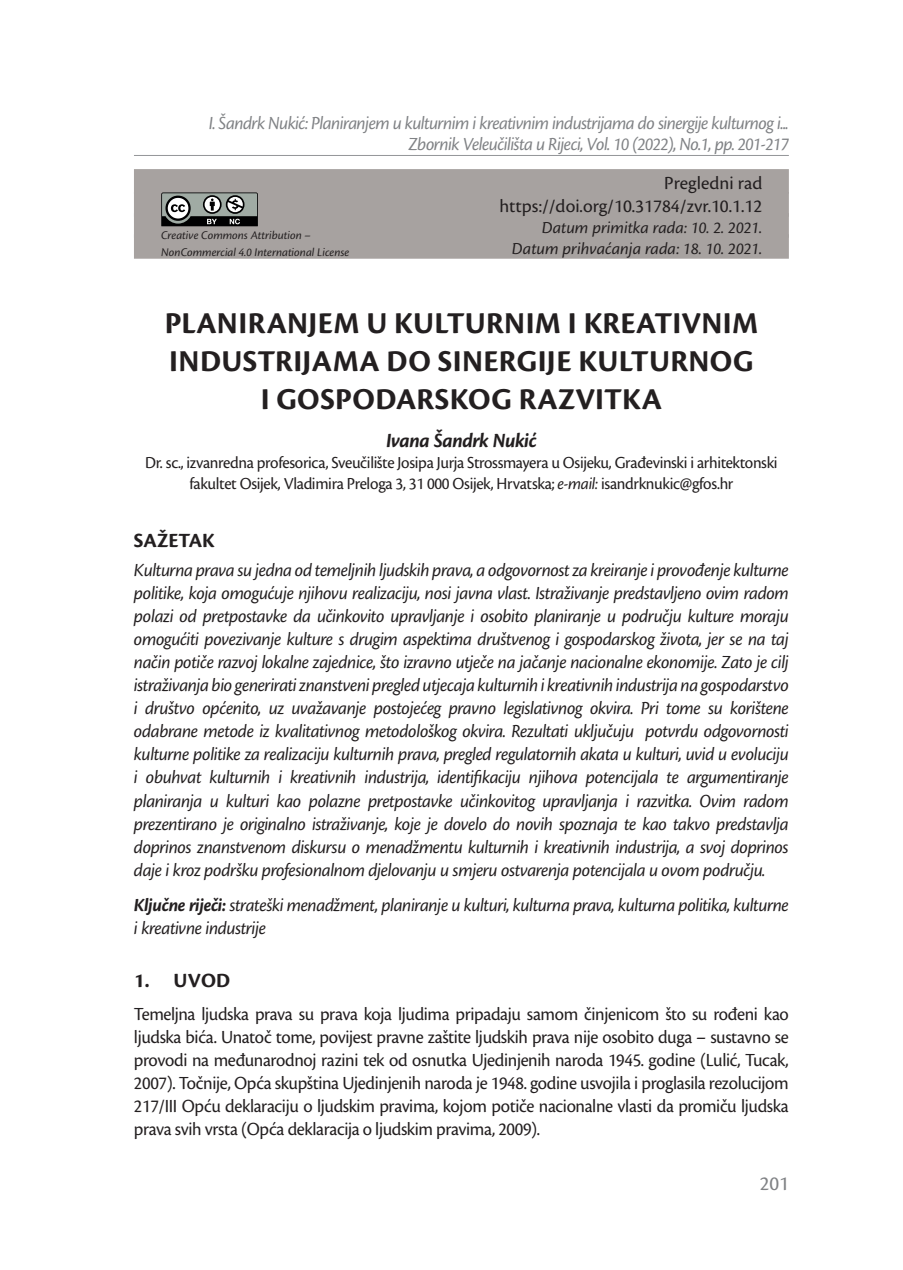
<style>
.page{position:relative;width:903px;height:1270px;background:#fff}
.page>*{position:absolute;margin:0;border:0;box-sizing:border-box;transform-origin:0 0}
.t1{font:700 31.5px/37.8px "Cronos Pro";letter-spacing:.01em;color:#231f20;text-align:center}
.t2{font:italic 700 21px "Cronos Pro";letter-spacing:-.025em;color:#231f20;scale:.96 1}
.t3{font:700 21px "Cronos Pro";color:#231f20}
.t4{font:21px "Cronos Pro";color:#808285}
.t5{font:italic 19.25px/23.1px "Cronos Pro";letter-spacing:-.025em;color:#231f20;text-align:justify;scale:.96 1}
.t6{font:19.25px/23.1px "Cronos Pro";letter-spacing:-.015em;color:#231f20;text-align:justify;scale:.96 1}
.t7{font:italic 19.25px/21px "Cronos Pro";letter-spacing:-.035em;color:#808285;text-align:right;scale:.96 1}
.t8{font:19.25px/23.1px "Cronos Pro";letter-spacing:-.015em;color:#231f20;text-align:right}
.t9{font:17.5px/21px "Cronos Pro";letter-spacing:-.02em;color:#231f20;text-align:center;scale:.96 1}
.t10{font:italic 17.5px/21px "Cronos Pro";color:#231f20;text-align:right}
.t11{font:italic 12.25px/16.8px "Cronos Pro";letter-spacing:-.005em;color:#231f20}
.s1{font-style:italic}
.s2{font-weight:700}
</style>
<div class="page">
<hr style="left:134px;top:155px;width:655px;height:1px;background:#939598">
<div style="left:134px;top:169px;width:655px;height:25px;background:#a7a2a0"></div>
<div style="left:134px;top:192px;width:655px;height:25px;background:#a7a2a0"></div>
<div style="left:134px;top:213px;width:655px;height:25px;background:#a7a2a0"></div>
<div style="left:134px;top:234px;width:655px;height:25px;background:#a7a2a0"></div>
<svg style="left:161px;top:192px;width:97px;height:34px"></svg>
<p class="t7" style="left:209px;top:113px;width:606px">I. Šandrk Nukić: Planiranjem u kulturnim i kreativnim industrijama do sinergije kulturnog i...<br>Zbornik Veleučilišta u Rijeci, Vol. 10 (2022), No.1, pp. 201-217</p>
<p class="t11" style="left:161px;top:227px;width:190px">Creative Commons Attribution –<br>NonCommercial 4.0 International License</p>
<p class="t8" style="left:499px;top:171px;width:264px">Pregledni rad https://doi.org/10.31784/zvr.10.1.12</p>
<p class="t10" style="left:512px;top:217px;width:252px">Datum primitka rada: 10. 2. 2021.<br>Datum prihvaćanja rada: 18. 10. 2021.</p>
<h1 class="t1" style="left:165px;top:305px;width:595px">PLANIRANJEM U KULTURNIM I KREATIVNIM<br>INDUSTRIJAMA DO SINERGIJE KULTURNOG<br>I GOSPODARSKOG RAZVITKA</h1>
<p class="t2" style="left:386px;top:428px;width:158px">Ivana Šandrk Nukić</p>
<p class="t9" style="left:145px;top:452px;width:660px">Dr. sc., izvanredna profesorica, Sveučilište Josipa Jurja Strossmayera u Osijeku, Građevinski i arhitektonski fakultet Osijek, Vladimira Preloga 3, 31 000 Osijek, Hrvatska; <span class="s1">e-mail:</span> isandrknukic@gfos.hr</p>
<p class="t3" style="left:134px;top:529px;width:82px">SAŽETAK</p>
<p class="t5" style="left:134px;top:558px;width:684px">Kulturna prava su jedna od temeljnih ljudskih prava, a odgovornost za kreiranje i provođenje kulturne politike, koja omogućuje njihovu realizaciju, nosi javna vlast. Istraživanje predstavljeno ovim radom polazi od pretpostavke da učinkovito upravljanje i osobito planiranje u području kulture moraju omogućiti povezivanje kulture s drugim aspektima društvenog i gospodarskog života, jer se na taj način potiče razvoj lokalne zajednice, što izravno utječe na jačanje nacionalne ekonomije. Zato je cilj istraživanja bio generirati znanstveni pregled utjecaja kulturnih i kreativnih industrija na gospodarstvo i društvo općenito, uz uvažavanje postojećeg pravno legislativnog okvira. Pri tome su korištene odabrane metode iz kvalitativnog metodološkog okvira. Rezultati uključuju potvrdu odgovornosti kulturne politike za realizaciju kulturnih prava, pregled regulatornih akata u kulturi, uvid u evoluciju i obuhvat kulturnih i kreativnih industrija, identifikaciju njihova potencijala te argumentiranje planiranja u kulturi kao polazne pretpostavke učinkovitog upravljanja i razvitka. Ovim radom prezentirano je originalno istraživanje, koje je dovelo do novih spoznaja te kao takvo predstavlja doprinos znanstvenom diskursu o menadžmentu kulturnih i kreativnih industrija, a svoj doprinos daje i kroz podršku profesionalnom djelovanju u smjeru ostvarenja potencijala u ovom području.</p>
<p class="t5" style="left:134px;top:894px;width:684px"><span class="s2">Ključne riječi:</span> strateški menadžment, planiranje u kulturi, kulturna prava, kulturna politika, kulturne i kreativne industrije</p>
<p class="t3" style="left:134px;top:968px;width:98px">1. UVOD</p>
<p class="t6" style="left:134px;top:1002px;width:684px">Temeljna ljudska prava su prava koja ljudima pripadaju samom činjenicom što su rođeni kao ljudska bića. Unatoč tome, povijest pravne zaštite ljudskih prava nije osobito duga – sustavno se provodi na međunarodnoj razini tek od osnutka Ujedinjenih naroda 1945. godine (Lulić, Tucak, 2007). Točnije, Opća skupština Ujedinjenih naroda je 1948. godine usvojila i proglasila rezolucijom 217/III Opću deklaraciju o ljudskim pravima, kojom potiče nacionalne vlasti da promiču ljudska prava svih vrsta (Opća deklaracija o ljudskim pravima, 2009).</p>
<p class="t4" style="left:760px;top:1171px;width:31px">201</p>
</div>
